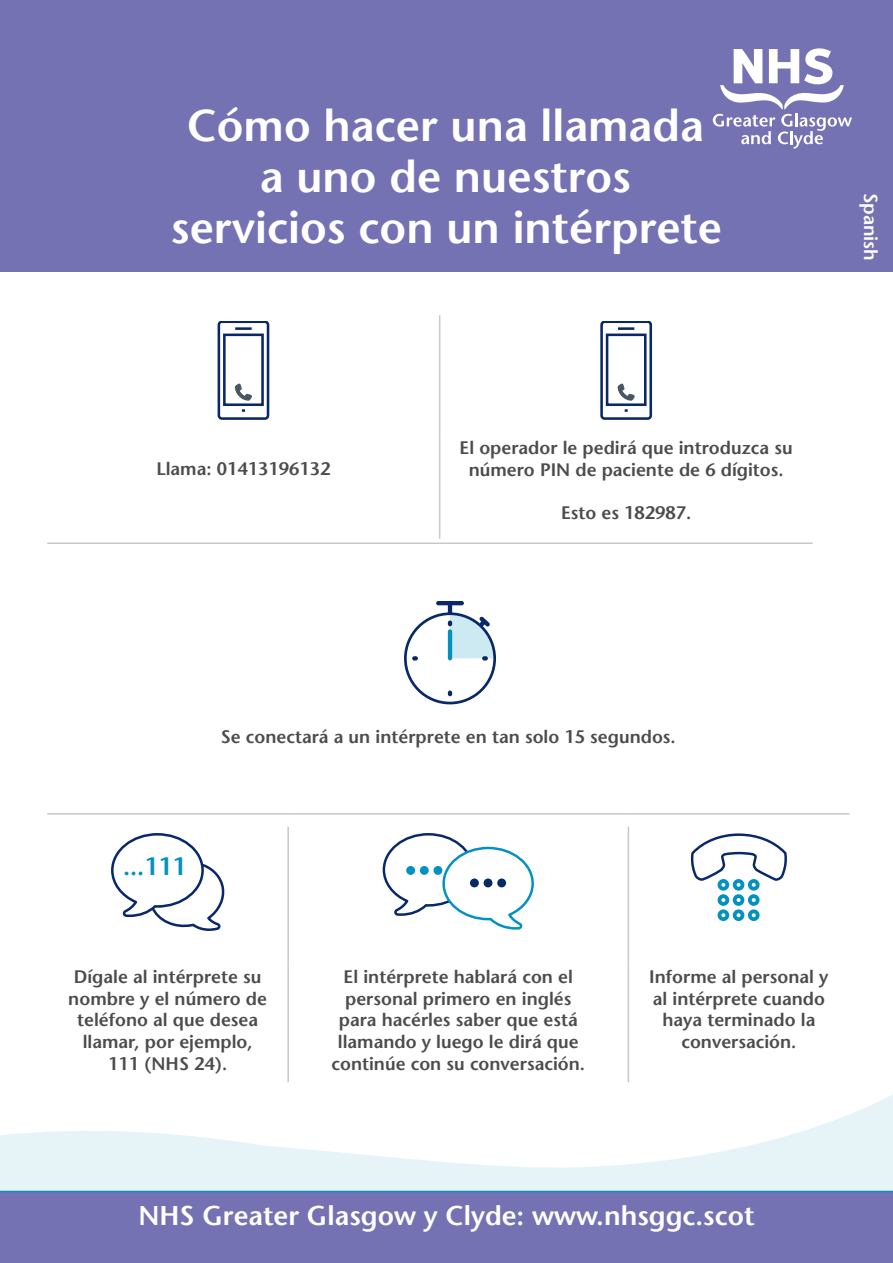
<style>
.page{position:relative;width:893px;height:1263px;background:#fff}
.page>*{position:absolute;margin:0;border:0;box-sizing:border-box;transform-origin:0 0}
.t1{font:600 44.25px/51px "Stone Sans";color:#fff;text-align:center}
.t2{font:600 27px "Stone Sans";color:#fff}
.t3{font:600 24.6px "Stone Sans";color:#0391bf}
.t4{font:600 18.75px "Stone Sans";color:#fff}
.t5{font:600 18px/21.6px "Stone Sans";color:#4b4c4d;text-align:center}
</style>
<div class="page">
<svg style="left:0;top:917px;width:893px;height:274px"></svg>
<div style="left:0;top:0;width:893px;height:272px;background:#7572b4"></div>
<hr style="left:439px;top:315px;width:1px;height:119px;background:#c7c8ca">
<hr style="left:439px;top:434px;width:1px;height:105px;background:#c7c8ca">
<hr style="left:47px;top:542px;width:393px;height:2px;background:#c7c8ca">
<hr style="left:440px;top:542px;width:373px;height:2px;background:#c7c8ca">
<div style="left:218px;top:321px;width:51px;height:99px;border:3px solid #092869;border-radius:3px"></div>
<div style="left:223px;top:334px;width:41px;height:72px;border:3px solid #092869"></div>
<hr style="left:235px;top:327px;width:17px;height:3px;background:#092869">
<svg style="left:235px;top:384px;width:17px;height:17px"></svg>
<div style="left:600px;top:321px;width:52px;height:99px;border:3px solid #092869;border-radius:3px"></div>
<div style="left:606px;top:334px;width:41px;height:72px;border:3px solid #092869"></div>
<hr style="left:618px;top:327px;width:16px;height:3px;background:#092869">
<svg style="left:618px;top:384px;width:17px;height:17px"></svg>
<hr style="left:287px;top:827px;width:2px;height:137px;background:#c7c8ca">
<hr style="left:628px;top:827px;width:1px;height:137px;background:#c7c8ca">
<hr style="left:287px;top:964px;width:2px;height:118px;background:#c7c8ca">
<hr style="left:628px;top:964px;width:1px;height:118px;background:#c7c8ca">
<hr style="left:47px;top:813px;width:241px;height:2px;background:#c7c8ca">
<hr style="left:288px;top:813px;width:340px;height:2px;background:#c7c8ca">
<hr style="left:628px;top:813px;width:221px;height:2px;background:#c7c8ca">
<div style="left:404px;top:612px;width:92px;height:92px;border:3px solid #092869;border-radius:50%"></div>
<svg style="left:448px;top:690px;width:4px;height:6px"></svg>
<svg style="left:412px;top:656px;width:6px;height:4px"></svg>
<hr style="left:436px;top:601px;width:28px;height:4px;background:#092869;border-radius:2px">
<svg style="left:448px;top:602px;width:47px;height:58px"></svg>
<svg style="left:111px;top:833px;width:114px;height:97px"></svg>
<svg style="left:382px;top:833px;width:152px;height:97px"></svg>
<div style="left:497px;top:878px;width:9px;height:9px;background:#092869;border-radius:50%"></div>
<div style="left:484px;top:878px;width:8px;height:9px;background:#092869;border-radius:50%"></div>
<div style="left:470px;top:878px;width:9px;height:9px;background:#092869;border-radius:50%"></div>
<svg style="left:690px;top:833px;width:98px;height:88px"></svg>
<div style="left:0;top:1191px;width:893px;height:72px;background:#7572b4"></div>
<svg style="left:713px;top:48px;width:139px;height:101px"></svg>
<p class="t1" style="left:187px;top:100px;width:518px">Cómo hacer una llamada</p>
<p class="t1" style="left:171px;top:151px;width:553px">a uno de nuestros servicios con un intérprete</p>
<p class="t4" style="left:882px;top:193px;width:70px;rotate:90deg">Spanish</p>
<p class="t5" style="left:156px;top:458px;width:176px">Llama: 01413196132</p>
<p class="t5" style="left:460px;top:437px;width:335px">El operador le pedirá que introduzca su número PIN de paciente de 6 dígitos.</p>
<p class="t5" style="left:561px;top:502px;width:132px">Esto es 182987.</p>
<p class="t5" style="left:221px;top:726px;width:456px">Se conectará a un intérprete en tan solo 15 segundos.</p>
<h3 class="t3" style="left:123px;top:852px;width:65px">...111</h3>
<p class="t5" style="left:68px;top:966px;width:200px">Dígale al intérprete su nombre y el número de teléfono al que desea llamar, por ejemplo,<br>111 (NHS 24).</p>
<p class="t5" style="left:344px;top:966px;width:231px">El intérprete hablará con el</p>
<p class="t5" style="left:331px;top:988px;width:255px">personal primero en inglés para hacérles saber que está llamando y luego le dirá que continúe con su conversación.</p>
<p class="t5" style="left:649px;top:966px;width:181px">Informe al personal y al intérprete cuando haya terminado la conversación.</p>
<p class="t2" style="left:138px;top:1199px;width:618px">NHS Greater Glasgow y Clyde: www.nhsggc.scot</p>
</div>
